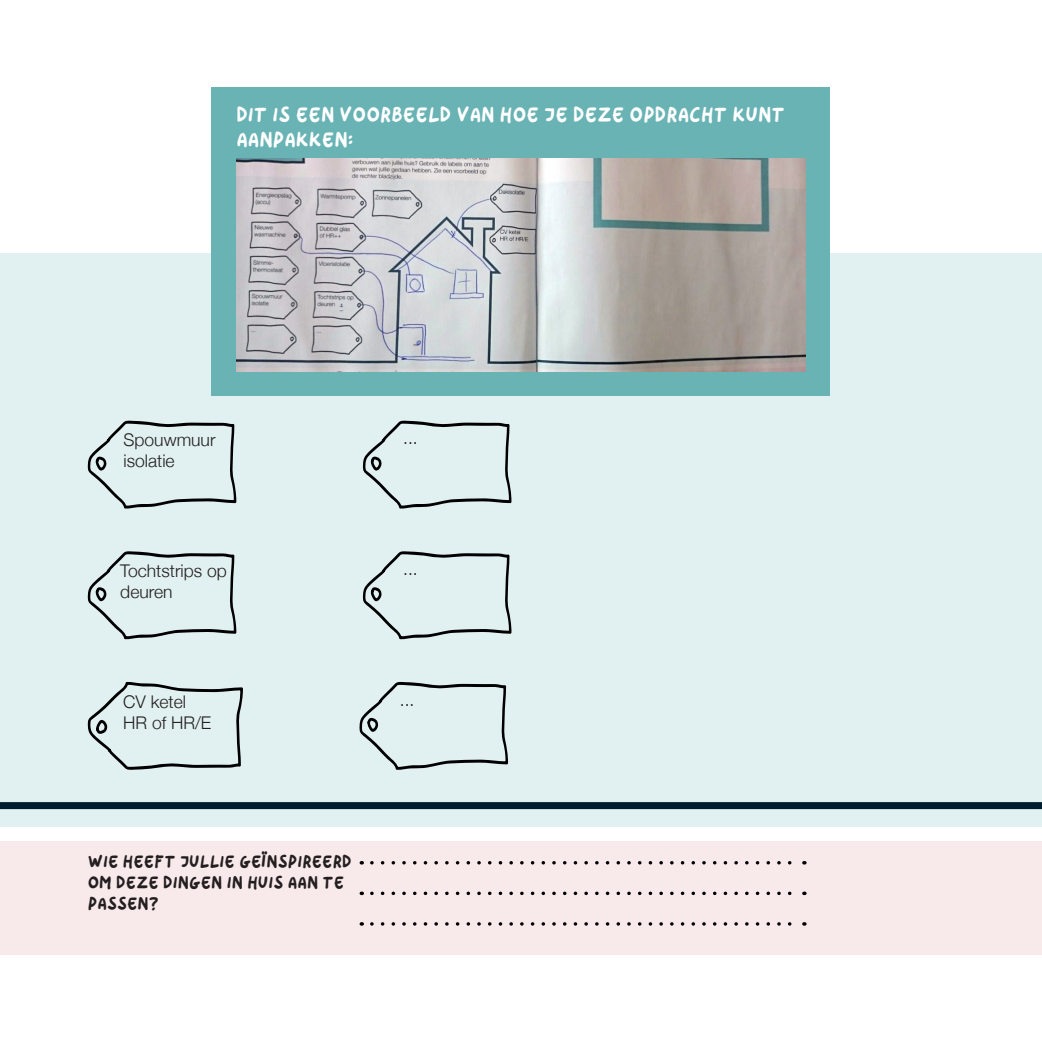
<style>
.page{position:relative;width:1042px;height:1042px;background:#fff}
.page>*{position:absolute;margin:0;border:0;box-sizing:border-box;transform-origin:0 0}
.t1{font:21px/25.2px "ONNOHANDWRITINGNARROW";color:#fff}
.t2{font:300 17.5px/21px "Helvetica Neue";color:#231f20}
.t3{font:17.5px/21px "ONNOHANDWRITINGNARROW";color:#231f20}
.s1{font-family:"Blokletters Viltstift"}
</style>
<div class="page">
<div style="left:0;top:253px;width:1042px;height:573px;background:#e1f0f0"></div>
<div style="left:0;top:841px;width:1042px;height:113px;background:#f8e9ea"></div>
<svg style="left:0;top:420px;width:1042px;height:390px"></svg>
<svg style="left:363px;top:420px;width:148px;height:89px"></svg>
<svg style="left:363px;top:551px;width:148px;height:88px"></svg>
<svg style="left:359px;top:681px;width:149px;height:89px"></svg>
<div style="left:211px;top:87px;width:619px;height:309px;background:#69b3b5"></div>
<img style="left:236px;top:159px;width:569px;height:213px">
<svg style="left:372px;top:861px;width:420px;height:3px"></svg>
<svg style="left:372px;top:891px;width:420px;height:4px"></svg>
<svg style="left:372px;top:922px;width:420px;height:3px"></svg>
<p class="t1" style="left:236px;top:102px;width:550px">DIT IS EEN VOORBEELD VAN HOE JE DEZE OPDRACHT KUNT<br>AANPAKKEN:</p>
<p class="t2" style="left:123px;top:428px;width:94px">Spouwmuur isolatie</p>
<p class="t2" style="left:120px;top:559px;width:108px">Tochtstrips op deuren</p>
<p class="t2" style="left:123px;top:690px;width:90px">CV ketel<br>HR of HR/E</p>
<p class="t2" style="left:403px;top:426px;width:16px">...</p>
<p class="t2" style="left:403px;top:557px;width:16px">...</p>
<p class="t2" style="left:400px;top:687px;width:16px">...</p>
<p class="t3" style="left:88px;top:851px;width:265px">WIE HEEFT JULLIE GE<span class="s1">ï</span>NSPIREERD<br>OM DEZE DINGEN IN HUIS AAN TE<br>PASSEN?</p>
</div>
